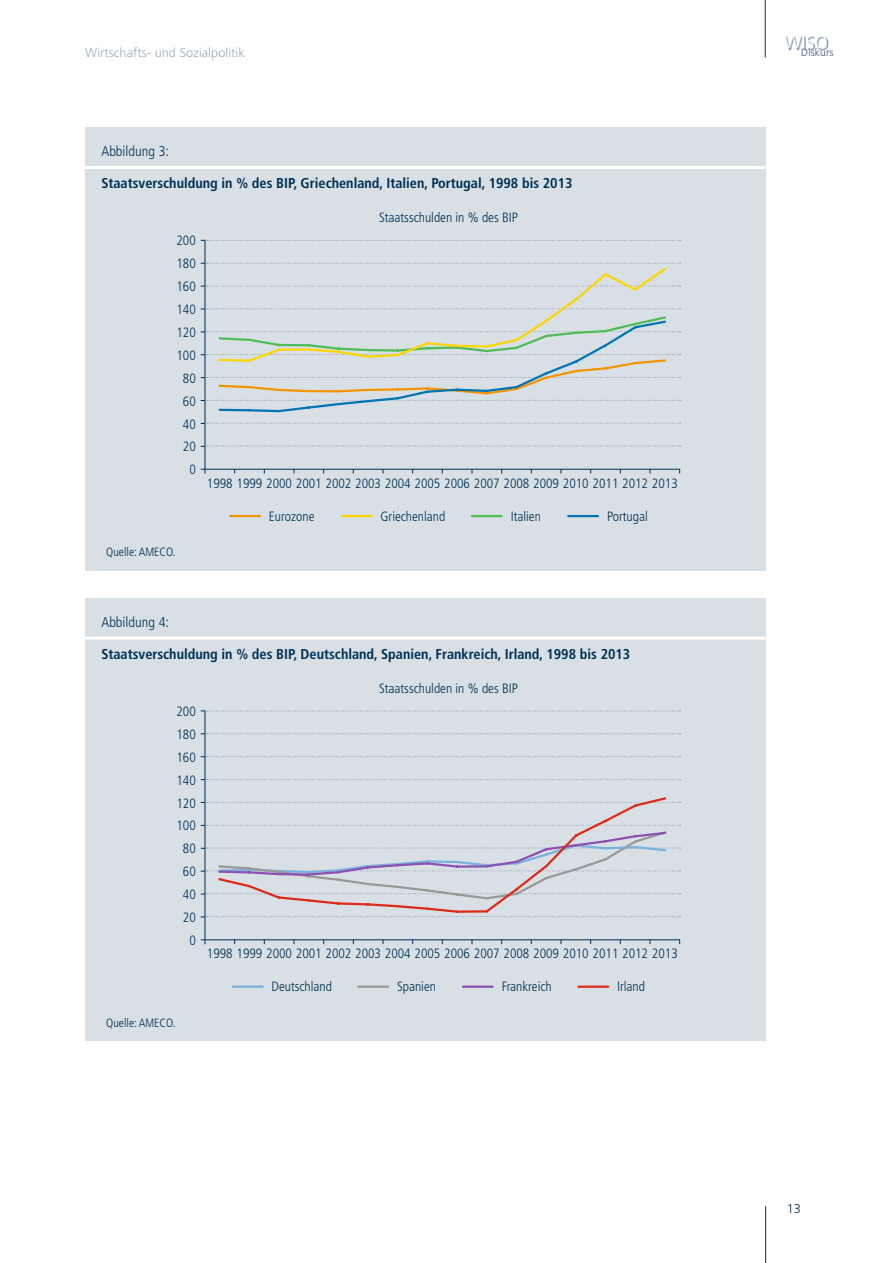
<style>
.page{position:relative;width:893px;height:1263px;background:#fff}
.page>*{position:absolute;margin:0;border:0;box-sizing:border-box;transform-origin:0 0}
.t1{font:300 18px "Frutiger";color:#fff}
.t2{font:700 condensed 14.25px "Frutiger";color:#002f51}
.t3{font:300 condensed 14.25px "Frutiger";letter-spacing:.005em;color:#002f51}
.t4{font:300 condensed 13.5px "Frutiger";color:#002f51}
.t5{font:300 12.75px "Frutiger";letter-spacing:.005em;color:#99acba}
.t6{font:300 12.75px "Frutiger";color:#002f51}
.t7{font:300 condensed 12px "Frutiger";color:#002f51}
.t8{font:300 10.5px "Frutiger";letter-spacing:.005em;color:#335974}
</style>
<div class="page">
<hr style="left:765px;top:1206px;width:1px;height:57px;background:#002f51">
<div style="left:785px;top:36px;width:44px;height:14px;background:#4d6d86;opacity:.75"></div>
<hr style="left:765px;top:0;width:1px;height:57px;background:#002f51">
<div style="left:85px;top:128px;width:680px;height:443px;background:#d9e0e5"></div>
<hr style="left:85px;top:166px;width:680px;height:3px;background:#fff">
<svg style="left:201px;top:446px;width:479px;height:1px"></svg>
<svg style="left:201px;top:423px;width:479px;height:1px"></svg>
<svg style="left:201px;top:240px;width:479px;height:1px"></svg>
<hr style="left:205px;top:240px;width:1px;height:233px;background:#002f51">
<svg style="left:201px;top:263px;width:479px;height:151px"></svg>
<hr style="left:201px;top:469px;width:479px;height:1px;background:#002f51">
<hr style="left:230px;top:515px;width:30px;height:2px;background:#f59401">
<hr style="left:472px;top:515px;width:30px;height:2px;background:#50bc59">
<hr style="left:342px;top:515px;width:30px;height:2px;background:#fcd600">
<hr style="left:568px;top:515px;width:30px;height:2px;background:#0075b0">
<div style="left:85px;top:598px;width:680px;height:442px;background:#d9e0e5"></div>
<hr style="left:85px;top:637px;width:680px;height:3px;background:#fff">
<hr style="left:233px;top:985px;width:30px;height:3px;background:#79b2dc">
<hr style="left:463px;top:985px;width:30px;height:3px;background:#8e51b3">
<hr style="left:358px;top:985px;width:30px;height:3px;background:#989999">
<hr style="left:578px;top:985px;width:30px;height:3px;background:#dd2a1b">
<svg style="left:201px;top:916px;width:479px;height:1px"></svg>
<svg style="left:201px;top:779px;width:479px;height:1px"></svg>
<svg style="left:201px;top:756px;width:479px;height:1px"></svg>
<svg style="left:201px;top:733px;width:479px;height:1px"></svg>
<svg style="left:201px;top:710px;width:479px;height:1px"></svg>
<svg style="left:201px;top:802px;width:479px;height:1px"></svg>
<hr style="left:201px;top:939px;width:479px;height:1px;background:#002f51">
<hr style="left:205px;top:711px;width:1px;height:233px;background:#002f51">
<svg style="left:201px;top:825px;width:479px;height:76px"></svg>
<svg style="left:217px;top:797px;width:451px;height:116px"></svg>
<h1 class="t1" style="left:784px;top:32px;width:45px">WISO</h1>
<p class="t5" style="left:85px;top:45px;width:161px">Wirtschafts- und Sozialpolitik</p>
<p class="t8" style="left:801px;top:47px;width:34px">Diskurs</p>
<p class="t3" style="left:101px;top:143px;width:69px">Abbildung 3:</p>
<p class="t2" style="left:101px;top:175px;width:473px">Staatsverschuldung in % des BIP, Griechenland, Italien, Portugal, 1998 bis 2013</p>
<p class="t4" style="left:176px;top:233px;width:21px">200</p>
<p class="t4" style="left:176px;top:256px;width:21px">180</p>
<p class="t4" style="left:176px;top:279px;width:21px">160</p>
<p class="t4" style="left:176px;top:302px;width:21px">140</p>
<p class="t4" style="left:176px;top:325px;width:21px">120</p>
<p class="t4" style="left:176px;top:348px;width:21px">100</p>
<p class="t4" style="left:183px;top:370px;width:14px">80</p>
<p class="t4" style="left:183px;top:393px;width:14px">60</p>
<p class="t4" style="left:183px;top:416px;width:14px">40</p>
<p class="t4" style="left:183px;top:439px;width:14px">20</p>
<p class="t4" style="left:189px;top:462px;width:8px">0</p>
<p class="t7" style="left:106px;top:545px;width:71px">Quelle: AMECO.</p>
<p class="t4" style="left:379px;top:210px;width:140px">Staatsschulden in % des BIP</p>
<p class="t4" style="left:207px;top:475px;width:472px">1998 1999 2000 2001 2002 2003 2004 2005 2006 2007 2008 2009 2010 2011 2012 2013</p>
<p class="t4" style="left:269px;top:508px;width:47px">Eurozone</p>
<p class="t4" style="left:381px;top:508px;width:66px">Griechenland</p>
<p class="t4" style="left:511px;top:508px;width:32px">Italien</p>
<p class="t4" style="left:607px;top:508px;width:42px">Portugal</p>
<p class="t3" style="left:101px;top:614px;width:69px">Abbildung 4:</p>
<p class="t2" style="left:101px;top:645px;width:530px">Staatsverschuldung in % des BIP, Deutschland, Spanien, Frankreich, Irland, 1998 bis 2013</p>
<p class="t4" style="left:176px;top:704px;width:21px">200</p>
<p class="t4" style="left:176px;top:727px;width:21px">180</p>
<p class="t4" style="left:176px;top:749px;width:21px">160</p>
<p class="t4" style="left:176px;top:772px;width:21px">140</p>
<p class="t4" style="left:176px;top:795px;width:21px">120</p>
<p class="t4" style="left:176px;top:818px;width:21px">100</p>
<p class="t4" style="left:183px;top:841px;width:14px">80</p>
<p class="t4" style="left:183px;top:864px;width:14px">60</p>
<p class="t4" style="left:183px;top:887px;width:14px">40</p>
<p class="t4" style="left:183px;top:910px;width:14px">20</p>
<p class="t4" style="left:189px;top:932px;width:8px">0</p>
<p class="t7" style="left:106px;top:1016px;width:71px">Quelle: AMECO.</p>
<p class="t4" style="left:379px;top:680px;width:140px">Staatsschulden in % des BIP</p>
<p class="t4" style="left:207px;top:946px;width:472px">1998 1999 2000 2001 2002 2003 2004 2005 2006 2007 2008 2009 2010 2011 2012 2013</p>
<p class="t4" style="left:272px;top:979px;width:62px">Deutschland</p>
<p class="t4" style="left:397px;top:979px;width:41px">Spanien</p>
<p class="t4" style="left:502px;top:979px;width:52px">Frankreich</p>
<p class="t4" style="left:617px;top:979px;width:29px">Irland</p>
<p class="t6" style="left:787px;top:1202px;width:16px">13</p>
</div>
